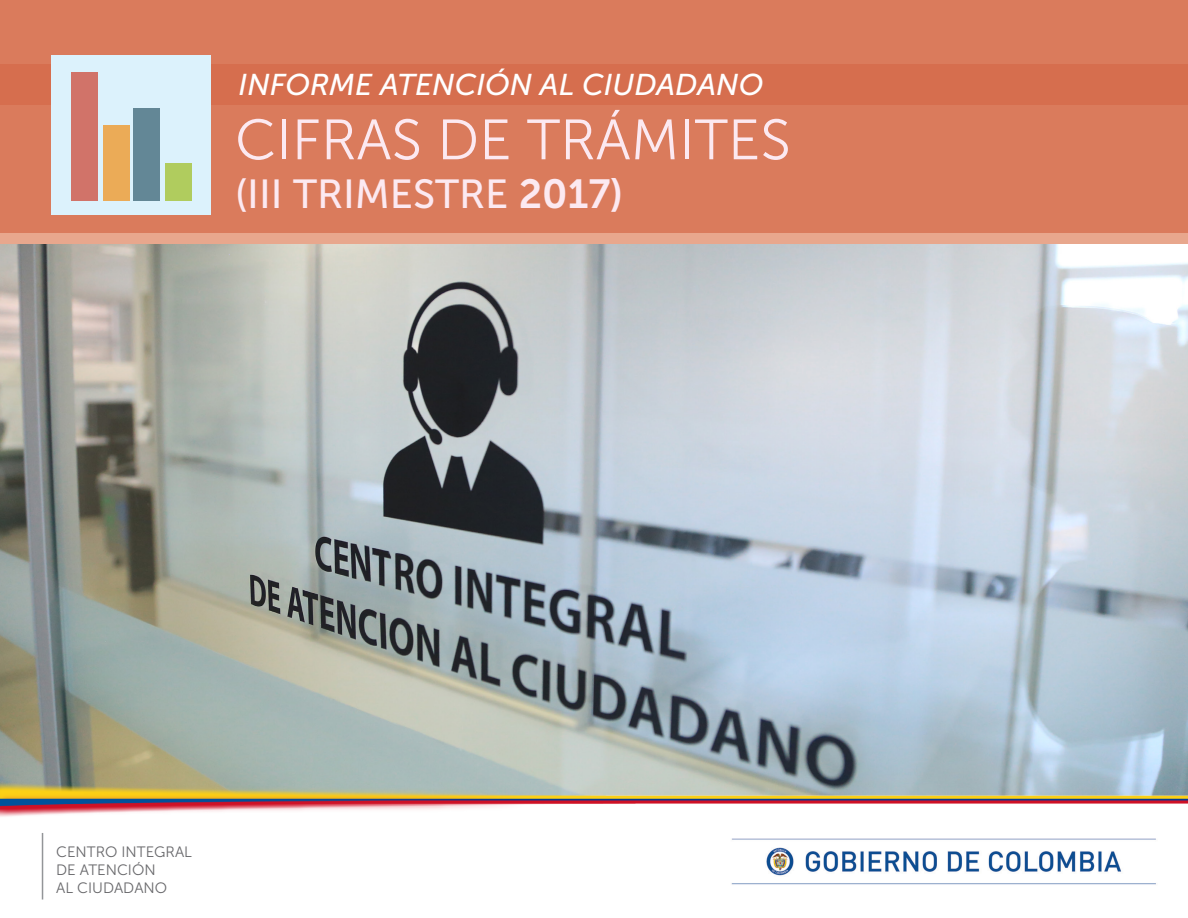
<style>
.page{position:relative;width:1188px;height:918px;background:#fff}
.page>*{position:absolute;margin:0;border:0;box-sizing:border-box;transform-origin:0 0}
.t1{font:56.7px "Museo Sans 300";color:#fce9f1}
.t2{font:40.5px "Museo Sans 500";color:#fce9f1}
.t3{font:italic 30px "Museo Sans 500";color:#fff}
.t4{font:15px "Museo Sans 300";color:#67676a}
.s1{font-family:"Museo Sans 700"}
</style>
<div class="page">
<div style="left:0;top:0;width:1188px;height:264px;background:#da7b5c"></div>
<div style="left:0;top:64px;width:1188px;height:40px;background:#d66e4e"></div>
<div style="left:52px;top:55px;width:159px;height:159px;background:#dcf2fc"></div>
<img style="left:0;top:244px;width:1188px;height:522px">
<img style="left:0;top:766px;width:1188px;height:51px">
<div style="left:0;top:233px;width:1188px;height:11px;background:#e8a78d"></div>
<hr style="left:42px;top:833px;width:1px;height:67px;background:#939598">
<div style="left:71px;top:73px;width:27px;height:128px;background:#d17369"></div>
<div style="left:103px;top:125px;width:26px;height:76px;background:#ebab57"></div>
<div style="left:133px;top:109px;width:27px;height:92px;background:#638796"></div>
<div style="left:165px;top:163px;width:26px;height:38px;background:#b0cc5e"></div>
<img style="left:731px;top:838px;width:425px;height:47px">
<p class="t3" style="left:239px;top:69px;width:526px">INFORME ATENCIÓN AL CIUDADANO</p>
<p class="t1" style="left:235px;top:109px;width:557px">CIFRAS DE TRÁMITES</p>
<p class="t2" style="left:235px;top:172px;width:390px">(III TRIMESTRE <span class="s1">2017)</span></p>
<p class="t4" style="left:56px;top:844px;width:137px">CENTRO INTEGRAL</p>
<p class="t4" style="left:56px;top:862px;width:101px">DE ATENCIÓN</p>
<p class="t4" style="left:56px;top:880px;width:113px">AL CIUDADANO</p>
</div>
